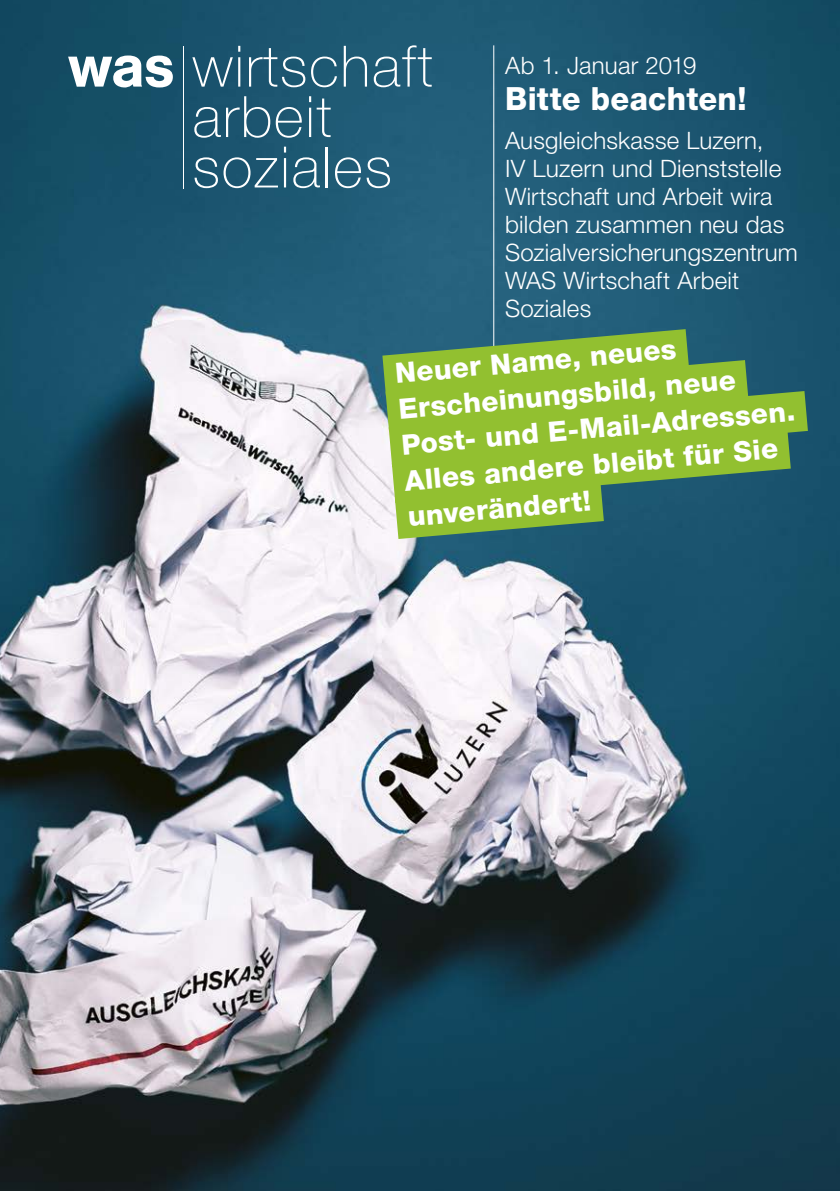
<style>
.page{position:relative;width:840px;height:1191px;background:#fff}
.page>*{position:absolute;margin:0;border:0;box-sizing:border-box;transform-origin:0 0}
.t1{font:800 32px "Helvetica Neue LT Pro";letter-spacing:.01em;color:#fff;scale:.96 1}
.t2{font:800 28px/36px "Helvetica Neue LT Pro";color:#fff}
.t3{font:300 24px/28px "Helvetica Neue LT Pro";letter-spacing:.01em;color:#fff}
</style>
<div class="page">
<img style="left:0;top:0;width:839px;height:1191px">
<hr style="left:493px;top:45px;width:1px;height:306px;background:#fff">
<svg style="left:192px;top:46px;width:48px;height:41px"></svg>
<hr style="left:238px;top:57px;width:2px;height:30px;background:#fff">
<svg style="left:249px;top:48px;width:56px;height:39px"></svg>
<svg style="left:311px;top:57px;width:26px;height:30px"></svg>
<svg style="left:343px;top:46px;width:24px;height:41px"></svg>
<svg style="left:373px;top:45px;width:58px;height:42px"></svg>
<svg style="left:194px;top:96px;width:107px;height:42px"></svg>
<svg style="left:309px;top:96px;width:21px;height:41px"></svg>
<svg style="left:194px;top:157px;width:84px;height:31px"></svg>
<hr style="left:284px;top:158px;width:2px;height:29px;background:#fff">
<svg style="left:293px;top:157px;width:27px;height:31px"></svg>
<hr style="left:325px;top:147px;width:2px;height:40px;background:#fff">
<svg style="left:335px;top:157px;width:55px;height:31px"></svg>
<svg style="left:68px;top:55px;width:105px;height:33px"></svg>
<hr style="left:183px;top:46px;width:1px;height:142px;background:#fff">
<svg style="left:340px;top:306px;width:390px;height:113px"></svg>
<svg style="left:344px;top:337px;width:445px;height:118px"></svg>
<svg style="left:347px;top:367px;width:492px;height:123px"></svg>
<svg style="left:350px;top:405px;width:482px;height:121px"></svg>
<svg style="left:353px;top:458px;width:292px;height:104px"></svg>
<p class="t3" style="left:505px;top:51px;width:193px">Ab 1. Januar 2019</p>
<h1 class="t1" style="left:505px;top:79px;width:253px">Bitte beachten!</h1>
<p class="t3" style="left:505px;top:126px;width:294px">Ausgleichskasse Luzern,<br>IV Luzern und Dienststelle<br>Wirtschaft und Arbeit wira bilden zusammen neu das<br>Sozialversicherungszentrum<br>WAS Wirtschaft Arbeit<br>Soziales</p>
<p class="t2" style="left:393px;top:355px;width:396px;rotate:-5deg">Neuer Name, neues<br>Erscheinungsbild, neue<br>Post- und E-Mail-Adressen.<br>Alles andere bleibt für Sie unverändert!</p>
</div>
